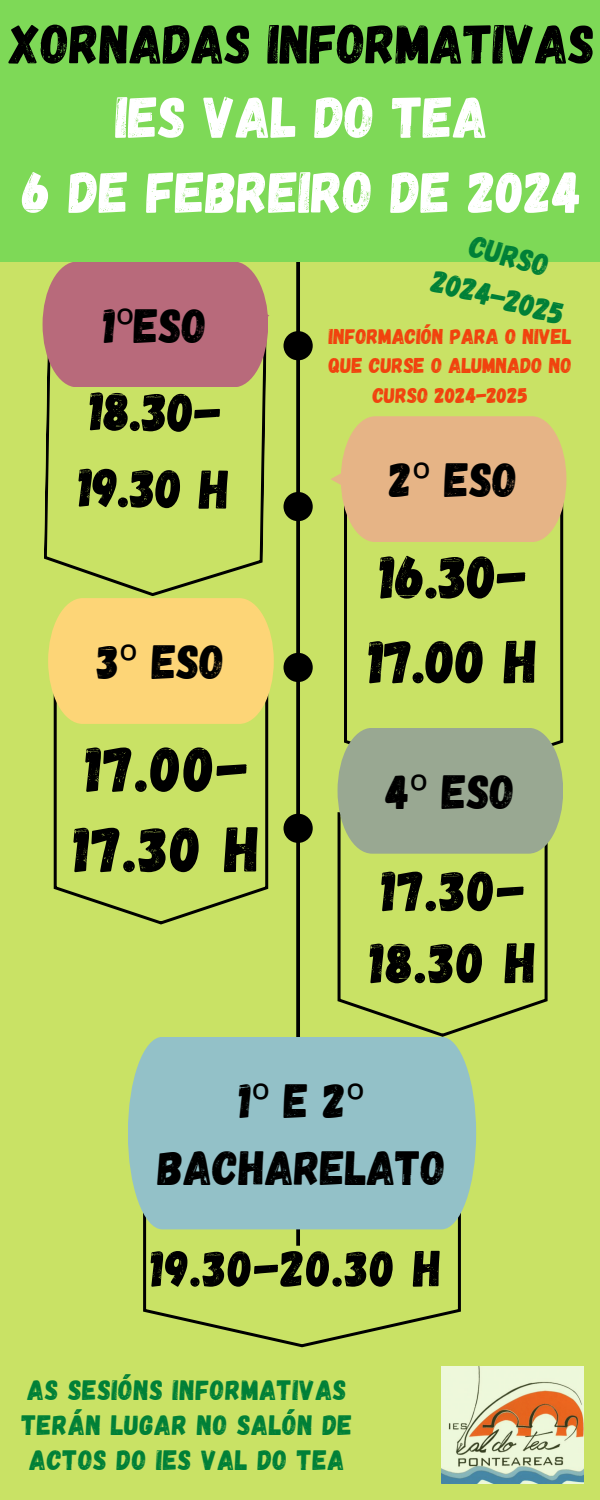
<style>
.page{position:relative;width:600px;height:1500px;background:#c9e265}
.page>*{position:absolute;margin:0;border:0;box-sizing:border-box;transform-origin:0 0}
.t1{font:64.3px/80.2px "Gagalin";letter-spacing:.025em;color:#000}
.t2{font:61px/84.8px "Gagalin";color:#000}
.t3{font:58.2px "Gagalin";color:#fff}
.t4{font:57.3px/72px "Gagalin";letter-spacing:.025em;color:#000}
.t5{font:55.2px "Gagalin";color:#000}
.t6{font:55px "Gagalin";color:#000}
.t7{font:51.3px "Gagalin";letter-spacing:.025em;color:#000}
.t8{font:48px/66.8px "Gagalin";color:#000;text-align:center}
.t9{font:31.1px "Gagalin";color:#008037}
.t10{font:28px/35.2px "Gagalin";letter-spacing:.025em;color:#008037}
.t11{font:21.4px/29.2px "Gagalin";color:#f1420e;text-align:center}
.s1{font-family:"Noto Sans"}
</style>
<div class="page">
<svg style="left:296px;top:262px;width:4px;height:775px;background:#0b0d05"></svg>
<div style="left:284px;top:331px;width:29px;height:29px;background:#000;border-radius:50%"></div>
<div style="left:284px;top:492px;width:29px;height:29px;background:#000;border-radius:50%"></div>
<div style="left:284px;top:653px;width:29px;height:29px;background:#000;border-radius:50%"></div>
<div style="left:284px;top:814px;width:29px;height:29px;background:#000;border-radius:50%"></div>
<svg style="left:44px;top:387px;width:222px;height:209px"></svg>
<svg style="left:43px;top:262px;width:227px;height:125px;background:#b77178"></svg>
<svg style="left:54px;top:724px;width:214px;height:200px"></svg>
<svg style="left:48px;top:598px;width:226px;height:126px;background:#f8d475"></svg>
<svg style="left:143px;top:1229px;width:318px;height:118px"></svg>
<div style="left:128px;top:1037px;width:348px;height:192px;background:#93c1c8"></div>
<svg style="left:344px;top:542px;width:219px;height:186px"></svg>
<svg style="left:331px;top:416px;width:235px;height:126px;background:#e1b781"></svg>
<svg style="left:338px;top:854px;width:210px;height:182px"></svg>
<svg style="left:338px;top:728px;width:225px;height:126px;background:#9aa98e"></svg>
<div style="left:0;top:0;width:600px;height:262px;background:#7ed957"></div>
<img style="left:441px;top:1366px;width:143px;height:118px">
<p class="t5" style="left:9px;top:8px;width:588px">XORNADAS INFORMATIVAS</p>
<p class="t3" style="left:116px;top:79px;width:374px">IES VAL DO TEA</p>
<p class="t3" style="left:22px;top:154px;width:561px">6 DE FEBREIRO DE 2024</p>
<p class="t8" style="left:104px;top:290px;width:104px">1<span class="s1">º</span>ESO</p>
<p class="t6" style="left:91px;top:375px;width:133px;rotate:1deg">18.30-</p>
<p class="t6" style="left:80px;top:451px;width:153px;rotate:1deg">19.30 H</p>
<p class="t8" style="left:97px;top:626px;width:129px">3<span class="s1">º</span> ESO</p>
<p class="t1" style="left:74px;top:726px;width:188px">17.00-<br>17.30 H</p>
<p class="t9" style="left:476px;top:226px;width:83px;rotate:15deg">CURSO</p>
<p class="t9" style="left:438px;top:260px;width:137px;rotate:15deg">2024-2025</p>
<p class="t11" style="left:329px;top:321px;width:244px">INFORMACIÓN PARA O NIVEL<br>QUE CURSE O ALUMNADO NO<br>CURSO 2024-2025</p>
<p class="t8" style="left:390px;top:444px;width:129px">2<span class="s1">º</span> ESO</p>
<p class="t2" style="left:369px;top:531px;width:171px">16.30-<br>17.00 H</p>
<p class="t8" style="left:386px;top:756px;width:131px">4<span class="s1">º</span> ESO</p>
<p class="t4" style="left:370px;top:852px;width:168px">17.30-<br>18.30 H</p>
<p class="t8" style="left:158px;top:1065px;width:290px">1<span class="s1">º</span> E 2<span class="s1">º<br></span>BACHARELATO</p>
<p class="t7" style="left:151px;top:1235px;width:292px">19.30-20.30 H</p>
<p class="t10" style="left:22px;top:1371px;width:332px">AS SESIÓNS INFORMATIVAS<br>TERÁN LUGAR NO SALÓN DE<br>ACTOS DO IES VAL DO TEA</p>
</div>
